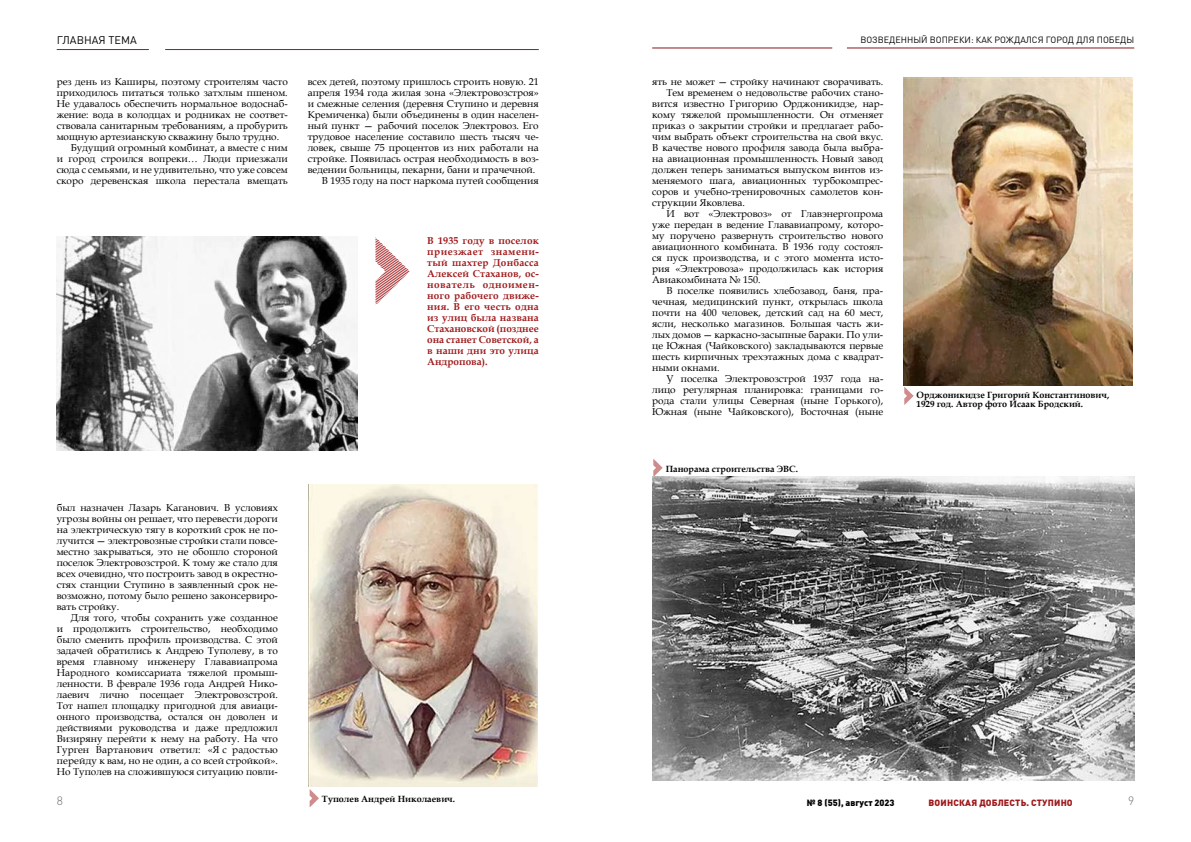
<style>
.page{position:relative;width:1191px;height:842px;background:#fff}
.page>*{position:absolute;margin:0;border:0;box-sizing:border-box;transform-origin:0 0}
.t1{font:300 12px "DIN Pro";color:#706f6f}
.t2{font:11px "DIN Pro";color:#000}
.t3{font:10px/11px "Book Antiqua";color:#000;text-align:justify}
.t4{font:700 10px/11px "Book Antiqua";letter-spacing:-.005em;color:#9f1a1c;text-align:justify}
.t5{font:700 9px/9px "Book Antiqua";color:#000}
.t6{font:9px "DIN Pro";color:#000}
.t7{font:900 9px "DIN Pro";letter-spacing:.02em;color:#9f1a1c}
.t8{font:900 9px "DIN Pro";color:#000}
</style>
<div class="page">
<svg style="left:310px;top:789px;width:9px;height:18px"></svg>
<svg style="left:653px;top:459px;width:9px;height:18px"></svg>
<svg style="left:904px;top:387px;width:9px;height:18px"></svg>
<hr style="left:847px;top:47px;width:287px;height:1px;background:#86171b">
<hr style="left:652px;top:47px;width:180px;height:1px;background:#86171b">
<hr style="left:165px;top:49px;width:374px;height:1px;background:#9f1a1c">
<hr style="left:57px;top:49px;width:92px;height:1px;background:#9f1a1c">
<svg style="left:375px;top:237px;width:34px;height:67px"></svg>
<img style="left:57px;top:237px;width:301px;height:213px">
<img style="left:308px;top:484px;width:230px;height:303px">
<img style="left:903px;top:77px;width:229px;height:309px">
<img style="left:652px;top:477px;width:482px;height:303px">
<p class="t2" style="left:57px;top:33px;width:81px">ГЛАВНАЯ ТЕМА</p>
<p class="t6" style="left:860px;top:34px;width:275px">ВОЗВЕДЕННЫЙ ВОПРЕКИ: КАК РОЖДАЛСЯ ГОРОД ДЛЯ ПОБЕДЫ</p>
<p class="t3" style="left:57px;top:76px;width:233px">рез день из Каширы, поэтому строителям часто</p>
<p class="t3" style="left:57px;top:87px;width:233px">приходилось питаться только затхлым пшеном.</p>
<p class="t3" style="left:57px;top:98px;width:233px">Не удавалось обеспечить нормальное водоснаб-</p>
<p class="t3" style="left:57px;top:109px;width:233px">жение: вода в колодцах и родниках не соответ-</p>
<p class="t3" style="left:57px;top:120px;width:233px">ствовала санитарным требованиям, а пробурить</p>
<p class="t3" style="left:57px;top:131px;width:224px">мощную артезианскую скважину было трудно.</p>
<p class="t3" style="left:71px;top:142px;width:218px">Будущий огромный комбинат, а вместе с ним</p>
<p class="t3" style="left:57px;top:153px;width:233px">и город строился вопреки… Люди приезжали</p>
<p class="t3" style="left:57px;top:164px;width:233px">сюда с семьями, и не удивительно, что уже совсем</p>
<p class="t3" style="left:57px;top:175px;width:233px">скоро деревенская школа перестала вмещать</p>
<p class="t3" style="left:308px;top:76px;width:233px">всех детей, поэтому пришлось строить новую. 21</p>
<p class="t3" style="left:308px;top:87px;width:233px">апреля 1934 года жилая зона «Электровозстроя»</p>
<p class="t3" style="left:308px;top:98px;width:233px">и смежные селения (деревня Ступино и деревня</p>
<p class="t3" style="left:308px;top:109px;width:233px">Кремиченка) были объединены в один населен-</p>
<p class="t3" style="left:308px;top:120px;width:233px">ный пункт — рабочий поселок Электровоз. Его</p>
<p class="t3" style="left:308px;top:131px;width:233px">трудовое население составило шесть тысяч че-</p>
<p class="t3" style="left:308px;top:142px;width:233px">ловек, свыше 75 процентов из них работали на</p>
<p class="t3" style="left:308px;top:153px;width:233px">стройке. Появилась острая необходимость в воз-</p>
<p class="t3" style="left:308px;top:164px;width:229px">ведении больницы, пекарни, бани и прачечной.</p>
<p class="t3" style="left:322px;top:175px;width:218px">В 1935 году на пост наркома путей сообщения</p>
<p class="t4" style="left:427px;top:235px;width:113px">В 1935 году в поселок приезжает знамени&shy;тый шахтер Донбасса Алексей Стаханов, ос&shy;нователь одноимен&shy;ного рабочего движе&shy;ния. В его честь одна из улиц была названа Стахановской (позднее она станет Советской, а в наши дни это улица Андропова).</p>
<p class="t3" style="left:57px;top:501px;width:223px">был назначен Лазарь Каганович. В условиях угрозы войны он решает, что перевести дороги на электрическую тягу в короткий срок не по&shy;лучится — электровозные стройки стали повсе&shy;местно закрываться, это не обошло стороной поселок Электровозстрой. К тому же стало для всех очевидно, что построить завод в окрестно&shy;стях станции Ступино в заявленный срок не&shy;возможно, потому было решено законсервиро&shy;вать стройку.</p>
<p class="t3" style="left:57px;top:611px;width:223px;text-indent:14px">Для того, чтобы сохранить уже созданное и продолжить строительство, необходимо было сменить профиль производства. С этой задачей обратились к Андрею Туполеву, в то время главному инженеру Глававиапрома Народного комиссариата тяжелой промыш&shy;ленности. В феврале 1936 года Андрей Нико&shy;лаевич лично посещает Электровозстрой.<br>Тот нашел площадку пригодной для авиаци&shy;онного производства, остался он доволен и действиями руководства и даже предложил Визиряну перейти к нему на работу. На что Гурген Вартанович ответил: «Я с радостью перейду к вам, но не один, а со всей стройкой».<br>Но Туполев на сложившуюся ситуацию повли-</p>
<p class="t3" style="left:652px;top:76px;width:233px">ять не может — стройку начинают сворачивать.</p>
<p class="t3" style="left:666px;top:87px;width:218px">Тем временем о недовольстве рабочих стано-</p>
<p class="t3" style="left:652px;top:98px;width:233px">вится известно Григорию Орджоникидзе, нар-</p>
<p class="t3" style="left:652px;top:109px;width:233px">кому тяжелой промышленности. Он отменяет</p>
<p class="t3" style="left:652px;top:120px;width:233px">приказ о закрытии стройки и предлагает рабо-</p>
<p class="t3" style="left:652px;top:131px;width:233px">чим выбрать объект строительства на свой вкус.</p>
<p class="t3" style="left:652px;top:142px;width:233px">В качестве нового профиля завода была выбра-</p>
<p class="t3" style="left:652px;top:153px;width:233px">на авиационная промышленность. Новый завод</p>
<p class="t3" style="left:652px;top:164px;width:233px">должен теперь заниматься выпуском винтов из-</p>
<p class="t3" style="left:652px;top:175px;width:233px">меняемого шага, авиационных турбокомпрес-</p>
<p class="t3" style="left:652px;top:186px;width:233px">соров и учебно--тренировочных самолетов кон-</p>
<p class="t3" style="left:652px;top:197px;width:94px">струкции Яковлева.</p>
<p class="t3" style="left:666px;top:208px;width:218px">И вот «Электровоз» от Главэнергопрома</p>
<p class="t3" style="left:652px;top:219px;width:233px">уже передан в ведение Глававиапрому, которо-</p>
<p class="t3" style="left:652px;top:230px;width:233px">му поручено развернуть строительство нового</p>
<p class="t3" style="left:652px;top:241px;width:233px">авиационного комбината. В 1936 году состоял-</p>
<p class="t3" style="left:652px;top:252px;width:233px">ся пуск производства, и с этого момента исто-</p>
<p class="t3" style="left:652px;top:263px;width:233px">рия «Электровоза» продолжилась как история</p>
<p class="t3" style="left:652px;top:274px;width:110px">Авиакомбината № 150.</p>
<p class="t3" style="left:666px;top:285px;width:218px">В поселке появились хлебозавод, баня, пра-</p>
<p class="t3" style="left:652px;top:296px;width:233px">чечная, медицинский пункт, открылась школа</p>
<p class="t3" style="left:652px;top:307px;width:233px">почти на 400 человек, детский сад на 60 мест,</p>
<p class="t3" style="left:652px;top:318px;width:233px">ясли, несколько магазинов. Большая часть жи-</p>
<p class="t3" style="left:652px;top:329px;width:233px">лых домов — каркасно--засыпные бараки. По ули-</p>
<p class="t3" style="left:652px;top:340px;width:233px">це Южная (Чайковского) закладываются первые</p>
<p class="t3" style="left:652px;top:351px;width:233px">шесть кирпичных трехэтажных дома с квадрат-</p>
<p class="t3" style="left:652px;top:362px;width:69px">ными окнами.</p>
<p class="t3" style="left:666px;top:373px;width:218px">У поселка Электровозстрой 1937 года на-</p>
<p class="t3" style="left:652px;top:384px;width:233px">лицо регулярная планировка: границами го-</p>
<p class="t3" style="left:652px;top:395px;width:233px">рода стали улицы Северная (ныне Горького),</p>
<p class="t3" style="left:652px;top:406px;width:233px">Южная (ныне Чайковского), Восточная (ныне</p>
<p class="t5" style="left:665px;top:464px;width:134px">Панорама строительства ЭВС.</p>
<p class="t5" style="left:916px;top:390px;width:194px">Орджоникидзе Григорий Константинович,<br>1929 год. Автор фото Исаак Бродский.</p>
<p class="t1" style="left:57px;top:792px;width:8px">8</p>
<p class="t5" style="left:322px;top:794px;width:135px">Туполев Андрей Николаевич.</p>
<p class="t8" style="left:807px;top:795px;width:89px">№ 8 (55), август 2023</p>
<p class="t7" style="left:928px;top:795px;width:146px">ВОИНСКАЯ ДОБЛЕСТЬ. СТУПИНО</p>
<p class="t1" style="left:1128px;top:791px;width:8px">9</p>
</div>
